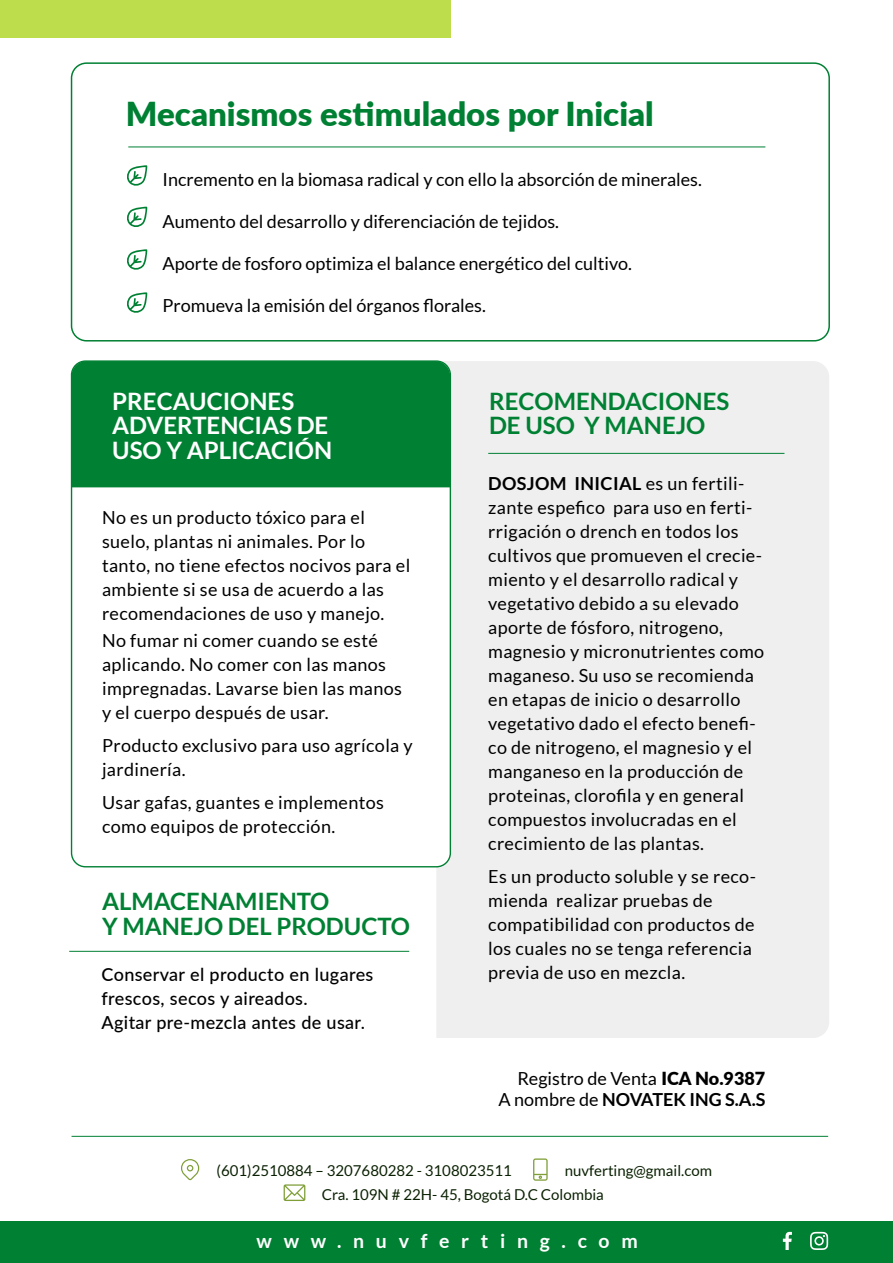
<style>
.page{position:relative;width:893px;height:1263px;background:#fff}
.page>*{position:absolute;margin:0;border:0;box-sizing:border-box;transform-origin:0 0}
.t1{font:900 33px "Lato";color:#008033}
.t2{font:700 24px/24.9px "Lato";color:#008033}
.t3{font:700 24px/24.9px "Lato";color:#fff}
.t4{font:700 19.5px "Lato";letter-spacing:.6em;color:#fff}
.t5{font:18px/24px "Lato";letter-spacing:.02em;color:#000}
.t6{font:18px/21.6px "Lato";color:#000;text-align:right}
.t7{font:500 18px/24px "Lato";letter-spacing:.02em;color:#000}
.t8{font:15px/24px "Lato";color:#0b2103}
.s1{font-weight:700}
.s2{font-weight:900}
</style>
<div class="page">
<div style="left:436px;top:361px;width:393px;height:677px;background:#efefef"></div>
<div style="left:72px;top:361px;width:378px;height:506px;background:#fff;border-radius:14px"></div>
<div style="left:71px;top:62px;width:759px;height:279px;border:2px solid #008033;border-radius:15px"></div>
<div style="left:72px;top:361px;width:378px;height:126px;background:#008033"></div>
<div style="left:0;top:1221px;width:893px;height:42px;background:#008033"></div>
<div style="left:0;top:0;width:450px;height:38px;background:#bedd4d"></div>
<svg style="left:127px;top:165px;width:20px;height:21px"></svg>
<svg style="left:127px;top:207px;width:20px;height:20px"></svg>
<svg style="left:127px;top:249px;width:20px;height:21px"></svg>
<svg style="left:127px;top:292px;width:20px;height:21px"></svg>
<svg style="left:284px;top:1184px;width:21px;height:17px"></svg>
<svg style="left:533px;top:1158px;width:15px;height:23px"></svg>
<svg style="left:181px;top:1159px;width:18px;height:21px"></svg>
<hr style="left:72px;top:1136px;width:756px;height:1px;background:#008033">
<svg style="left:810px;top:1232px;width:18px;height:18px"></svg>
<svg style="left:783px;top:1232px;width:9px;height:18px"></svg>
<hr style="left:128px;top:147px;width:637px;height:1px;background:#008033">
<hr style="left:488px;top:453px;width:296px;height:1px;background:#008033">
<hr style="left:69px;top:951px;width:340px;height:1px;background:#008033">
<h1 class="t1" style="left:126px;top:89px;width:529px">Mecanismos estimulados por Inicial</h1>
<p class="t6" style="left:163px;top:168px;width:541px">Incremento en la biomasa radical y con ello la absorción de minerales.</p>
<p class="t6" style="left:163px;top:210px;width:398px">Aumento del desarrollo y diferenciación de tejidos.</p>
<p class="t6" style="left:163px;top:252px;width:471px">Aporte de fosforo optimiza el balance energético del cultivo.</p>
<p class="t6" style="left:163px;top:294px;width:325px">Promueva la emisión del órganos florales.</p>
<h2 class="t3" style="left:112px;top:388px;width:221px">PRECAUCIONES<br>ADVERTENCIAS DE<br>USO Y APLICACIÓN</h2>
<h2 class="t2" style="left:489px;top:388px;width:242px">RECOMENDACIONES<br>DE USO Y MANEJO</h2>
<p class="t5" style="left:102px;top:506px;width:310px">No es un producto tóxico para el suelo, plantas ni animales. Por lo tanto, no tiene efectos nocivos para el ambiente si se usa de acuerdo a las recomendaciones de uso y manejo.</p>
<p class="t5" style="left:102px;top:629px;width:301px">No fumar ni comer cuando se esté aplicando. No comer con las manos impregnadas. Lavarse bien las manos y el cuerpo después de usar.</p>
<p class="t5" style="left:102px;top:734px;width:312px">Producto exclusivo para uso agrícola y jardinería.</p>
<p class="t5" style="left:102px;top:791px;width:284px">Usar gafas, guantes e implementos como equipos de protección.</p>
<h2 class="t2" style="left:102px;top:888px;width:309px">ALMACENAMIENTO<br>Y MANEJO DEL PRODUCTO</h2>
<p class="t5" style="left:488px;top:472px;width:277px"><span class="s1">DOSJOM INICIAL</span> es un fertili&shy;zante espefico para uso en ferti&shy;rrigación o drench en todos los cultivos que promueven el crecie&shy;miento y el desarrollo radical y vegetativo debido a su elevado aporte de fósforo, nitrogeno, magnesio y micronutrientes como maganeso. Su uso se recomienda en etapas de inicio o desarrollo vegetativo dado el efecto benefi&shy;co de nitrogeno, el magnesio y el manganeso en la producción de proteinas, clorofila y en general compuestos involucradas en el crecimiento de las plantas.</p>
<p class="t5" style="left:488px;top:865px;width:269px">Es un producto soluble y se reco&shy;mienda realizar pruebas de compatibilidad con productos de los cuales no se tenga referencia</p>
<p class="t7" style="left:102px;top:962px;width:273px">Conservar el producto en lugares</p>
<p class="t5" style="left:488px;top:961px;width:198px">previa de uso en mezcla.</p>
<p class="t7" style="left:102px;top:986px;width:265px">frescos, secos y aireados.<br>Agitar pre-mezcla antes de usar.</p>
<p class="t6" style="left:498px;top:1067px;width:268px">Registro de Venta <span class="s2">ICA No.9387<br></span>A nombre de <span class="s1">NOVATEK ING S.A.S</span></p>
<p class="t8" style="left:217px;top:1158px;width:297px">(601)2510884 – 3207680282 - 3108023511</p>
<p class="t8" style="left:322px;top:1158px;width:392px;text-indent:243px">nuvferting@gmail.com<br>Cra. 109N # 22H- 45, Bogotá D.C Colombia</p>
<p class="t4" style="left:257px;top:1229px;width:383px">www.nuvferting.com</p>
</div>
